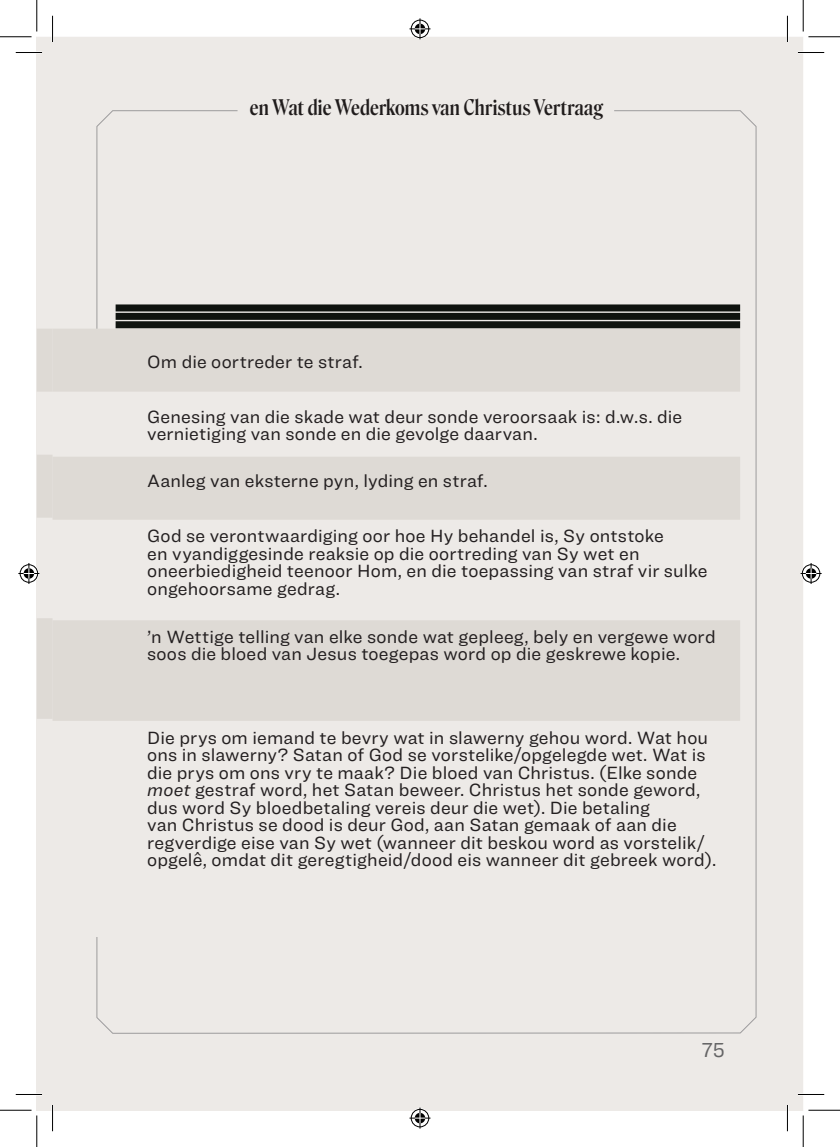
<style>
.page{position:relative;width:840px;height:1147px;background:#fff}
.page>*{position:absolute;margin:0;border:0;box-sizing:border-box;transform-origin:0 0}
.t1{font:500 condensed 21px "Roslindale Display";letter-spacing:.01em;color:#231f20}
.t2{font:21px "Ringside Narrow";color:#6c6d70}
.t3{font:18.38px/17.5px "Ringside";letter-spacing:.01em;color:#231f20}
.s1{font-style:italic}
</style>
<div class="page">
<div style="left:37px;top:37px;width:765px;height:1073px;background:#edeae7"></div>
<div style="left:37px;top:389px;width:79px;height:548px;background:#edeae7"></div>
<svg style="left:52px;top:329px;width:687px;height:392px;background:#e4e0dc"></svg>
<div style="left:116px;top:321px;width:623px;height:7px;background:#0f130f"></div>
<div style="left:116px;top:304px;width:623px;height:7px;background:#0f130f"></div>
<div style="left:116px;top:313px;width:623px;height:7px;background:#0f130f"></div>
<hr style="left:16px;top:51px;width:26px;height:3px;background:#fff">
<hr style="left:797px;top:51px;width:26px;height:3px;background:#fff">
<hr style="left:16px;top:1093px;width:26px;height:2px;background:#fff">
<hr style="left:797px;top:1093px;width:26px;height:2px;background:#fff">
<hr style="left:51px;top:16px;width:3px;height:26px;background:#fff">
<hr style="left:51px;top:1105px;width:3px;height:26px;background:#fff">
<hr style="left:786px;top:16px;width:2px;height:26px;background:#fff">
<hr style="left:786px;top:1105px;width:2px;height:26px;background:#fff">
<svg style="left:16px;top:52px;width:26px;height:1px"></svg>
<svg style="left:797px;top:52px;width:26px;height:1px"></svg>
<svg style="left:16px;top:1094px;width:26px;height:1px"></svg>
<svg style="left:797px;top:1094px;width:26px;height:1px"></svg>
<svg style="left:52px;top:16px;width:1px;height:26px"></svg>
<svg style="left:52px;top:1105px;width:1px;height:26px"></svg>
<svg style="left:786px;top:16px;width:1px;height:26px"></svg>
<svg style="left:786px;top:1105px;width:1px;height:26px"></svg>
<hr style="left:0;top:36px;width:32px;height:1px;background:#000">
<hr style="left:808px;top:36px;width:31px;height:1px;background:#000">
<hr style="left:0;top:1110px;width:32px;height:1px;background:#000">
<hr style="left:808px;top:1110px;width:31px;height:1px;background:#000">
<hr style="left:36px;top:0;width:1px;height:32px;background:#000">
<hr style="left:36px;top:1115px;width:1px;height:32px;background:#000">
<hr style="left:802px;top:0;width:1px;height:32px;background:#000">
<hr style="left:802px;top:1115px;width:1px;height:32px;background:#000">
<svg style="left:409px;top:18px;width:21px;height:21px"></svg>
<svg style="left:409px;top:1107px;width:21px;height:21px"></svg>
<svg style="left:18px;top:329px;width:34px;height:390px"></svg>
<svg style="left:800px;top:563px;width:21px;height:21px"></svg>
<p class="t1" style="left:250px;top:90px;width:354px">en Wat die Wederkoms van Christus Vertraag</p>
<p class="t3" style="left:147px;top:352px;width:217px">Om die oortreder te straf.</p>
<p class="t3" style="left:147px;top:407px;width:536px">Genesing van die skade wat deur sonde veroorsaak is: d.w.s. die vernietiging van sonde en die gevolge daarvan.</p>
<p class="t3" style="left:147px;top:471px;width:342px">Aanleg van eksterne pyn, lyding en straf.</p>
<p class="t3" style="left:147px;top:527px;width:561px">God se verontwaardiging oor hoe Hy behandel is, Sy ontstoke<br>en vyandiggesinde reaksie op die oortreding van Sy wet en oneerbiedigheid teenoor Hom, en die toepassing van straf vir sulke ongehoorsame gedrag.</p>
<p class="t3" style="left:147px;top:627px;width:569px">’n Wettige telling van elke sonde wat gepleeg, bely en vergewe word soos die bloed van Jesus toegepas word op die geskrewe kopie.</p>
<p class="t3" style="left:147px;top:728px;width:570px">Die prys om iemand te bevry wat in slawerny gehou word. Wat hou ons in slawerny? Satan of God se vorstelike/opgelegde wet. Wat is die prys om ons vry te maak? Die bloed van Christus. (Elke sonde <span class="s1">moet</span> gestraf word, het Satan beweer. Christus het sonde geword, dus word Sy bloedbetaling vereis deur die wet). Die betaling<br>van Christus se dood is deur God, aan Satan gemaak of aan die regverdige eise van Sy wet (wanneer dit beskou word as vorstelik/ opgelê, omdat dit geregtigheid/dood eis wanneer dit gebreek word).</p>
<p class="t2" style="left:701px;top:1035px;width:24px">75</p>
</div>
